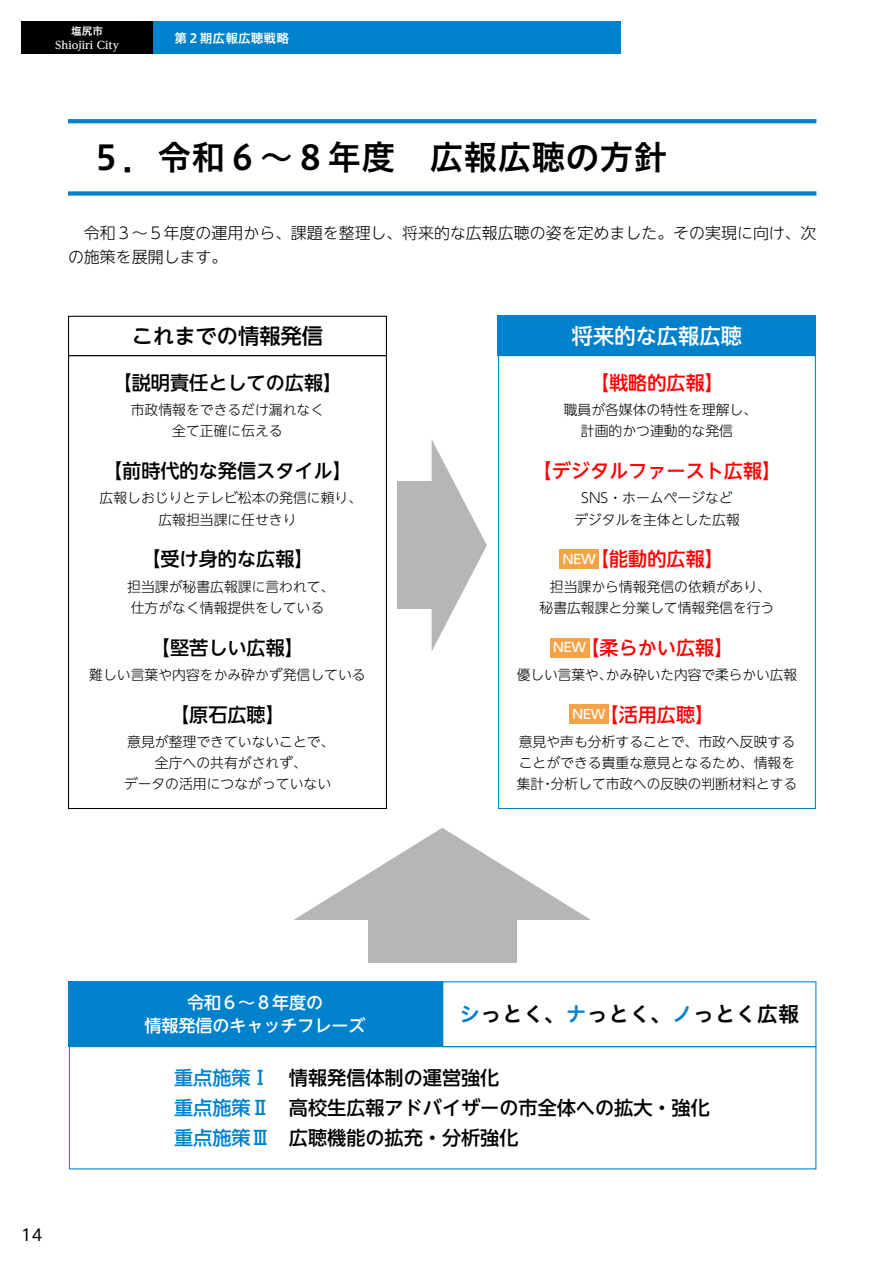
<style>
.page{position:relative;width:893px;height:1263px;background:#fff}
.page>*{position:absolute;margin:0;border:0;box-sizing:border-box;transform-origin:0 0}
.t1{font:34.05px "Hiragino UD Sans Std W6";color:#000}
.t2{font:21.3px "Hiragino UD Sans Std W6";color:#000}
.t3{font:500 21.3px "UD Shin Go NT Pro";color:#000}
.t4{font:500 21.3px "UD Shin Go NT Pro";color:#fff}
.t5{font:500 19.2px/29.7px "UD Shin Go NT Pro";color:#000}
.t6{font:500 19.2px "UD Shin Go NT Pro";color:#f00}
.t7{font:500 16.95px/23.4px "UD Shin Go NT Pro";color:#fff;text-align:center}
.t8{font:300 15.9px/23.4px "UD Shin Go NT Pro";color:#000}
.t9{font:15.9px "UD Shin Go NT Pro";color:#000}
.t10{font:300 13.8px/21.3px "UD Shin Go NT Pro";color:#000;text-align:center}
.t11{font:12.75px "Hiragino UD Sans Std W6";color:#fff}
.t12{font:500 12.75px "UD Shin Go NT Pro";color:#fff}
.t13{font:700 10.65px "UD Reimin Pro";color:#fff}
.t14{font:10.65px "Hiragino UD Sans Std W6";color:#fff}
.s1{color:#0081cc}
</style>
<div class="page">
<div style="left:153px;top:21px;width:468px;height:33px;background:#0081cc"></div>
<div style="left:21px;top:21px;width:132px;height:33px;background:#000"></div>
<svg style="left:68px;top:119px;width:748px;height:4px;background:#0483cc"></svg>
<div style="left:68px;top:191px;width:748px;height:5px;background:#0081cc"></div>
<div style="left:368px;top:911px;width:149px;height:51px;background:#b5b6b6"></div>
<svg style="left:294px;top:828px;width:297px;height:92px"></svg>
<div style="left:398px;top:482px;width:34px;height:127px;background:#b5b6b6"></div>
<svg style="left:432px;top:440px;width:55px;height:211px"></svg>
<div style="left:68px;top:316px;width:319px;height:40px;border:1px solid #000"></div>
<div style="left:68px;top:981px;width:374px;height:66px;background:#0081cc"></div>
<div style="left:442px;top:981px;width:374px;height:66px;border:1px solid #0081cc"></div>
<div style="left:497px;top:316px;width:319px;height:40px;background:#0081cc"></div>
<div style="left:560px;top:550px;width:39px;height:19px;background:#f5a347"></div>
<div style="left:550px;top:638px;width:40px;height:19px;background:#f5a347"></div>
<div style="left:569px;top:705px;width:40px;height:19px;background:#f5a347"></div>
<p class="t14" style="left:71px;top:23px;width:33px">塩尻市</p>
<p class="t13" style="left:55px;top:36px;width:65px">Shiojiri City</p>
<p class="t11" style="left:174px;top:28px;width:116px">第２期広報広聴戦略</p>
<h1 class="t1" style="left:89px;top:131px;width:580px">５．令和６～８年度　広報広聴の方針</h1>
<p class="t8" style="left:68px;top:221px;width:750px">　令和３～５年度の運用から、課題を整理し、将来的な広報広聴の姿を定めました。その実現に向け、次の施策を展開します。</p>
<h2 class="t3" style="left:132px;top:319px;width:193px">これまでの情報発信</h2>
<h3 class="t5" style="left:113px;top:367px;width:231px">【説明責任としての広報】</h3>
<p class="t10" style="left:131px;top:399px;width:195px">市政情報をできるだけ漏れなく全て正確に伝える</p>
<h3 class="t5" style="left:103px;top:455px;width:250px">【前時代的な発信スタイル】</h3>
<p class="t10" style="left:100px;top:487px;width:264px">広報しおじりとテレビ松本の発信に頼り、広報担当課に任せきり</p>
<h3 class="t5" style="left:141px;top:544px;width:174px">【受け身的な広報】</h3>
<p class="t10" style="left:127px;top:575px;width:209px;text-align:left">担当課が秘書広報課に言われて、仕方がなく情報提供をしている</p>
<h3 class="t5" style="left:151px;top:632px;width:155px">【堅苦しい広報】</h3>
<p class="t10" style="left:89px;top:663px;width:278px">難しい言葉や内容をかみ砕かず発信している</p>
<h3 class="t5" style="left:170px;top:699px;width:116px">【原石広聴】</h3>
<p class="t10" style="left:124px;top:730px;width:212px">意見が整理できていないことで、全庁への共有がされず、<br>データの活用につながっていない</p>
<h2 class="t4" style="left:572px;top:319px;width:172px">将来的な広報広聴</h2>
<h3 class="t6" style="left:590px;top:367px;width:135px">【戦略的広報】</h3>
<p class="t10" style="left:564px;top:399px;width:195px">職員が各媒体の特性を理解し、計画的かつ連動的な発信</p>
<h3 class="t6" style="left:533px;top:455px;width:250px">【デジタルファースト広報】</h3>
<p class="t10" style="left:574px;top:487px;width:167px">SNS・ホームページなどデジタルを主体とした広報</p>
<h3 class="t6" style="left:590px;top:544px;width:135px">【能動的広報】</h3>
<p class="t10" style="left:539px;top:575px;width:236px">担当課から情報発信の依頼があり、秘書広報課と分業して情報発信を行う</p>
<h3 class="t6" style="left:580px;top:632px;width:155px">【柔らかい広報】</h3>
<p class="t10" style="left:517px;top:663px;width:282px">優しい言葉や、かみ砕いた内容で柔らかい広報</p>
<h3 class="t6" style="left:600px;top:699px;width:116px">【活用広聴】</h3>
<p class="t10" style="left:517px;top:730px;width:282px;text-align:left">意見や声も分析することで、市政へ反映することができる貴重な意見となるため、情報を集計・分析して市政への反映の判断材料とする</p>
<p class="t12" style="left:563px;top:549px;width:35px">NEW</p>
<p class="t12" style="left:553px;top:637px;width:35px">NEW</p>
<p class="t12" style="left:572px;top:704px;width:35px">NEW</p>
<p class="t9" style="left:21px;top:1222px;width:23px">14</p>
<p class="t7" style="left:145px;top:990px;width:223px">令和６～８年度の<br>情報発信のキャッチフレーズ</p>
<h2 class="t2" style="left:459px;top:998px;width:342px"><span class="s1">シ</span>っとく、<span class="s1">ナ</span>っとく、<span class="s1">ノ</span>っとく広報</h2>
<h3 class="t5" style="left:174px;top:1062px;width:537px"><span class="s1">重点施策Ⅰ</span>　情報発信体制の運営強化<br><span class="s1">重点施策Ⅱ</span>　高校生広報アドバイザーの市全体への拡大・強化<span class="s1">重点施策Ⅲ</span>　広聴機能の拡充・分析強化</h3>
</div>
